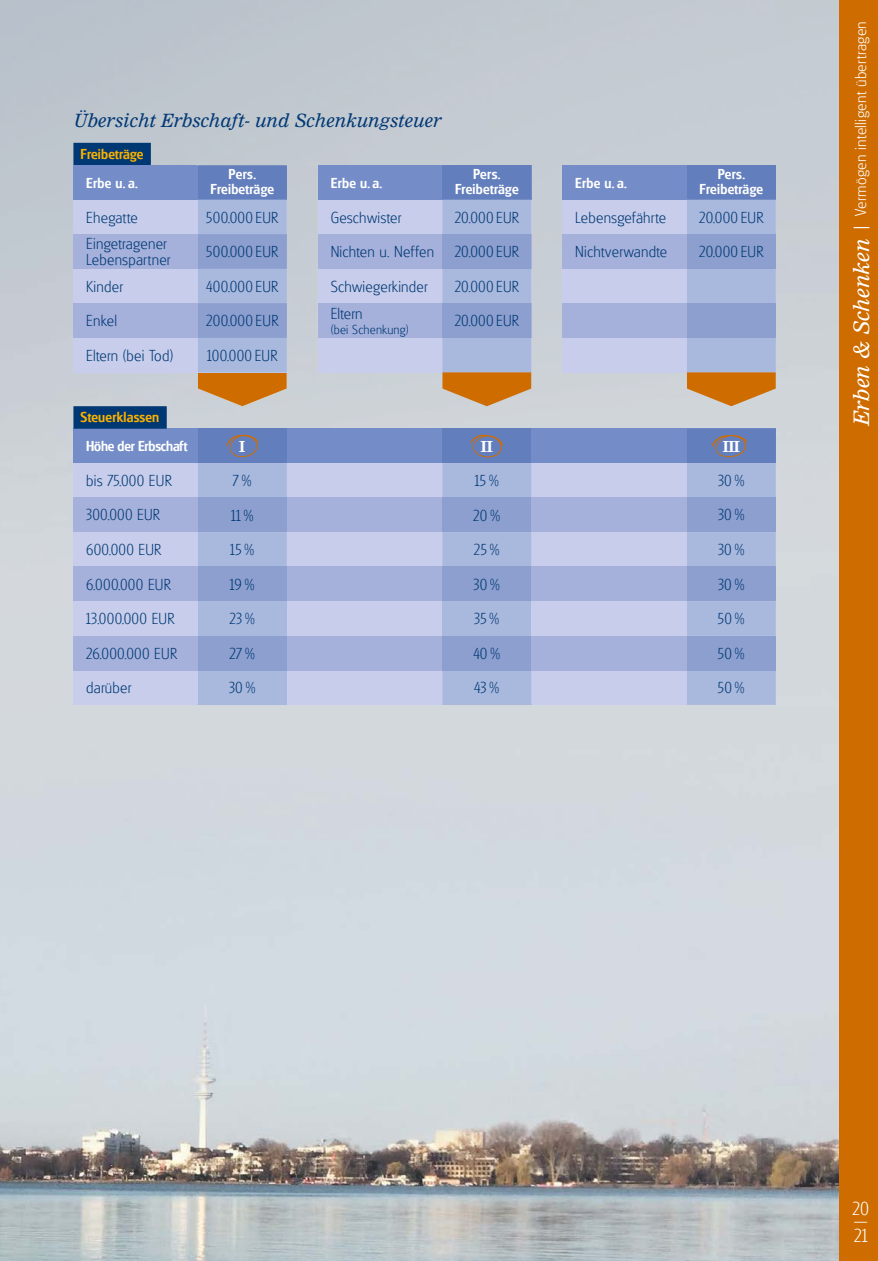
<style>
.page{position:relative;width:878px;height:1261px;background:#fff}
.page>*{position:absolute;margin:0;border:0;box-sizing:border-box;transform-origin:0 0}
.t1{font:300 19.5px/15px "Glasgow Pro";color:#fff}
.t2{font:italic 18px "Nimrod MT Pro";letter-spacing:.005em;color:#003874}
.t3{font:300 16.5px/34.5px "Glasgow Pro";letter-spacing:.015em;color:#003874}
.t4{font:300 16.5px "Glasgow Pro";letter-spacing:.02em;color:#fff}
.t5{font:500 15px/15px "Glasgow Pro";letter-spacing:.02em;color:#fff;text-align:center}
.t6{font:500 15px "Glasgow Pro";letter-spacing:.015em;color:#f9b000}
.t7{font:500 15px "Glasgow Pro";letter-spacing:-.01em;color:#fff}
.t8{font:700 15px "Nimrod MT Pro";color:#fff}
.t9{font:300 13.5px "Glasgow Pro";letter-spacing:.015em;color:#003874}
.s1{font-family:"Nimrod MT Pro";font-weight:400;font-style:italic;font-size:21px}
</style>
<div class="page">
<div style="left:0;top:0;width:839px;height:209px;background:#c2c9d1"></div>
<img style="left:0;top:209px;width:112px;height:1052px">
<div style="left:267px;top:209px;width:101px;height:220px;background:#cbd0d6"></div>
<div style="left:522px;top:209px;width:50px;height:220px;background:#cad0d6"></div>
<img style="left:727px;top:209px;width:112px;height:1052px">
<div style="left:112px;top:372px;width:155px;height:57px;background:#cbd0d6"></div>
<div style="left:368px;top:372px;width:154px;height:57px;background:#ced2d8"></div>
<img style="left:112px;top:705px;width:615px;height:556px">
<div style="left:839px;top:0;width:38px;height:1261px;background:#ce6c00"></div>
<div style="left:73px;top:429px;width:702px;height:34px;background:#748cc7"></div>
<div style="left:73px;top:463px;width:702px;height:242px;background:#c7cdea"></div>
<div style="left:73px;top:498px;width:702px;height:34px;background:#a5b1db"></div>
<div style="left:73px;top:567px;width:702px;height:34px;background:#a5b1db"></div>
<div style="left:73px;top:636px;width:702px;height:34px;background:#a5b1db"></div>
<div style="left:73px;top:406px;width:94px;height:23px;background:#003874"></div>
<div style="left:198px;top:429px;width:88px;height:34px;background:#637ebc"></div>
<div style="left:198px;top:463px;width:88px;height:104px;background:#a9b8dd"></div>
<div style="left:198px;top:498px;width:88px;height:34px;background:#8c9fcf"></div>
<div style="left:198px;top:601px;width:88px;height:35px;background:#a9b8dd"></div>
<img style="left:198px;top:705px;width:88px;height:1px">
<div style="left:198px;top:670px;width:88px;height:35px;background:#a9b8dd"></div>
<div style="left:198px;top:567px;width:88px;height:34px;background:#8c9fcf"></div>
<div style="left:198px;top:636px;width:88px;height:34px;background:#8c9fcf"></div>
<div style="left:442px;top:429px;width:89px;height:34px;background:#637ebc"></div>
<div style="left:442px;top:463px;width:89px;height:104px;background:#a9b8dd"></div>
<div style="left:442px;top:498px;width:89px;height:34px;background:#8c9fcf"></div>
<div style="left:442px;top:601px;width:89px;height:35px;background:#a9b8dd"></div>
<img style="left:442px;top:705px;width:89px;height:1px">
<div style="left:442px;top:670px;width:89px;height:35px;background:#a9b8dd"></div>
<div style="left:442px;top:567px;width:89px;height:34px;background:#8c9fcf"></div>
<div style="left:442px;top:636px;width:89px;height:34px;background:#8c9fcf"></div>
<svg style="left:227px;top:435px;width:31px;height:22px"></svg>
<svg style="left:470px;top:435px;width:32px;height:22px"></svg>
<svg style="left:686px;top:429px;width:89px;height:276px;background:#96a7d2"></svg>
<div style="left:562px;top:165px;width:213px;height:35px;background:#748cc7"></div>
<div style="left:562px;top:200px;width:213px;height:172px;background:#c7cdea"></div>
<div style="left:562px;top:234px;width:213px;height:35px;background:#a5b1db"></div>
<div style="left:562px;top:303px;width:213px;height:35px;background:#a5b1db"></div>
<div style="left:686px;top:165px;width:89px;height:35px;background:#637ebc"></div>
<div style="left:318px;top:165px;width:213px;height:35px;background:#748cc7"></div>
<div style="left:318px;top:200px;width:213px;height:172px;background:#c7cdea"></div>
<div style="left:318px;top:234px;width:213px;height:35px;background:#a5b1db"></div>
<div style="left:318px;top:303px;width:213px;height:35px;background:#a5b1db"></div>
<div style="left:442px;top:165px;width:89px;height:35px;background:#637ebc"></div>
<div style="left:73px;top:143px;width:78px;height:22px;background:#003874"></div>
<svg style="left:442px;top:200px;width:89px;height:206px;background:#a5a7bd"></svg>
<svg style="left:686px;top:200px;width:89px;height:206px;background:#a5a7bd"></svg>
<div style="left:73px;top:165px;width:213px;height:35px;background:#748cc7"></div>
<div style="left:73px;top:200px;width:213px;height:172px;background:#c7cdea"></div>
<div style="left:73px;top:234px;width:213px;height:35px;background:#a5b1db"></div>
<div style="left:73px;top:303px;width:213px;height:35px;background:#a5b1db"></div>
<div style="left:198px;top:165px;width:88px;height:35px;background:#637ebc"></div>
<div style="left:198px;top:200px;width:88px;height:103px;background:#a9b8dd"></div>
<div style="left:198px;top:234px;width:88px;height:35px;background:#8c9fcf"></div>
<svg style="left:198px;top:338px;width:88px;height:68px;background:#bba08c"></svg>
<div style="left:198px;top:303px;width:88px;height:35px;background:#8c9fcf"></div>
<p class="t2" style="left:73px;top:109px;width:370px">Übersicht Erbschaft- und Schenkungsteuer</p>
<p class="t6" style="left:81px;top:145px;width:64px">Freibeträge</p>
<p class="t5" style="left:86px;top:175px;width:53px">Erbe u. a.</p>
<p class="t3" style="left:86px;top:204px;width:82px;line-height:26.2px">Ehegatte<br>Eingetragener</p>
<p class="t3" style="left:86px;top:247px;width:86px;line-height:26.2px">Lebenspartner<br>Kinder</p>
<p class="t3" style="left:86px;top:303px;width:88px">Enkel<br>Eltern (bei Tod)</p>
<p class="t5" style="left:210px;top:166px;width:65px">Pers.<br>Freibeträge</p>
<p class="t3" style="left:206px;top:200px;width:74px;text-align:justify">500.000 EUR 500.000 EUR 400.000 EUR 200.000 EUR 100.000 EUR</p>
<p class="t5" style="left:330px;top:175px;width:53px">Erbe u. a.</p>
<p class="t3" style="left:330px;top:200px;width:105px">Geschwister<br>Nichten u. Neffen<br>Schwiegerkinder</p>
<p class="t3" style="left:330px;top:296px;width:33px">Eltern</p>
<p class="t9" style="left:330px;top:322px;width:79px">(bei Schenkung)</p>
<p class="t5" style="left:455px;top:166px;width:65px">Pers.<br>Freibeträge</p>
<p class="t3" style="left:454px;top:200px;width:66px;text-align:justify">20.000 EUR 20.000 EUR 20.000 EUR 20.000 EUR</p>
<p class="t5" style="left:575px;top:175px;width:53px">Erbe u. a.</p>
<p class="t3" style="left:575px;top:200px;width:93px">Lebensgefährte<br>Nichtverwandte</p>
<p class="t5" style="left:699px;top:166px;width:65px">Pers.<br>Freibeträge</p>
<p class="t3" style="left:698px;top:200px;width:66px">20.000 EUR<br>20.000 EUR</p>
<p class="t6" style="left:81px;top:408px;width:80px">Steuerklassen</p>
<p class="t7" style="left:86px;top:437px;width:103px">Höhe der Erbschaft</p>
<p class="t8" style="left:239px;top:436px;width:8px">I</p>
<p class="t8" style="left:480px;top:436px;width:14px">II</p>
<p class="t8" style="left:722px;top:436px;width:19px">III</p>
<p class="t3" style="left:86px;top:463px;width:92px">bis 75.000 EUR<br>300.000 EUR<br>600.000 EUR<br>6.000.000 EUR<br>13.000.000 EUR<br>26.000.000 EUR darüber</p>
<p class="t3" style="left:233px;top:463px;width:20px">7 %</p>
<p class="t3" style="left:474px;top:463px;width:26px">15 %</p>
<p class="t3" style="left:717px;top:463px;width:28px">30 %</p>
<p class="t3" style="left:231px;top:498px;width:24px">11 %</p>
<p class="t3" style="left:473px;top:498px;width:29px">20 %</p>
<p class="t3" style="left:717px;top:498px;width:28px">30 %</p>
<p class="t3" style="left:230px;top:532px;width:26px">15 %</p>
<p class="t3" style="left:473px;top:532px;width:27px">25 %</p>
<p class="t3" style="left:717px;top:532px;width:28px">30 %</p>
<p class="t3" style="left:230px;top:567px;width:26px">19 %</p>
<p class="t3" style="left:473px;top:567px;width:28px">30 %</p>
<p class="t3" style="left:717px;top:567px;width:28px">30 %</p>
<p class="t3" style="left:229px;top:601px;width:27px">23 %</p>
<p class="t3" style="left:474px;top:601px;width:27px">35 %</p>
<p class="t3" style="left:717px;top:601px;width:28px">50 %</p>
<p class="t3" style="left:229px;top:636px;width:27px">27 %</p>
<p class="t3" style="left:473px;top:636px;width:29px">40 %</p>
<p class="t3" style="left:717px;top:636px;width:28px">50 %</p>
<p class="t3" style="left:229px;top:670px;width:28px">30 %</p>
<p class="t3" style="left:474px;top:670px;width:27px">43 %</p>
<p class="t3" style="left:717px;top:670px;width:28px">50 %</p>
<p class="t4" style="left:851px;top:426px;width:406px;rotate:-90deg"><span class="s1">Erben &amp; Schenken |</span> Vermögen intelligent übertragen</p>
<p class="t1" style="left:852px;top:1201px;width:18px">20</p>
<p class="t1" style="left:853px;top:1213px;width:16px">—<br>21</p>
</div>
